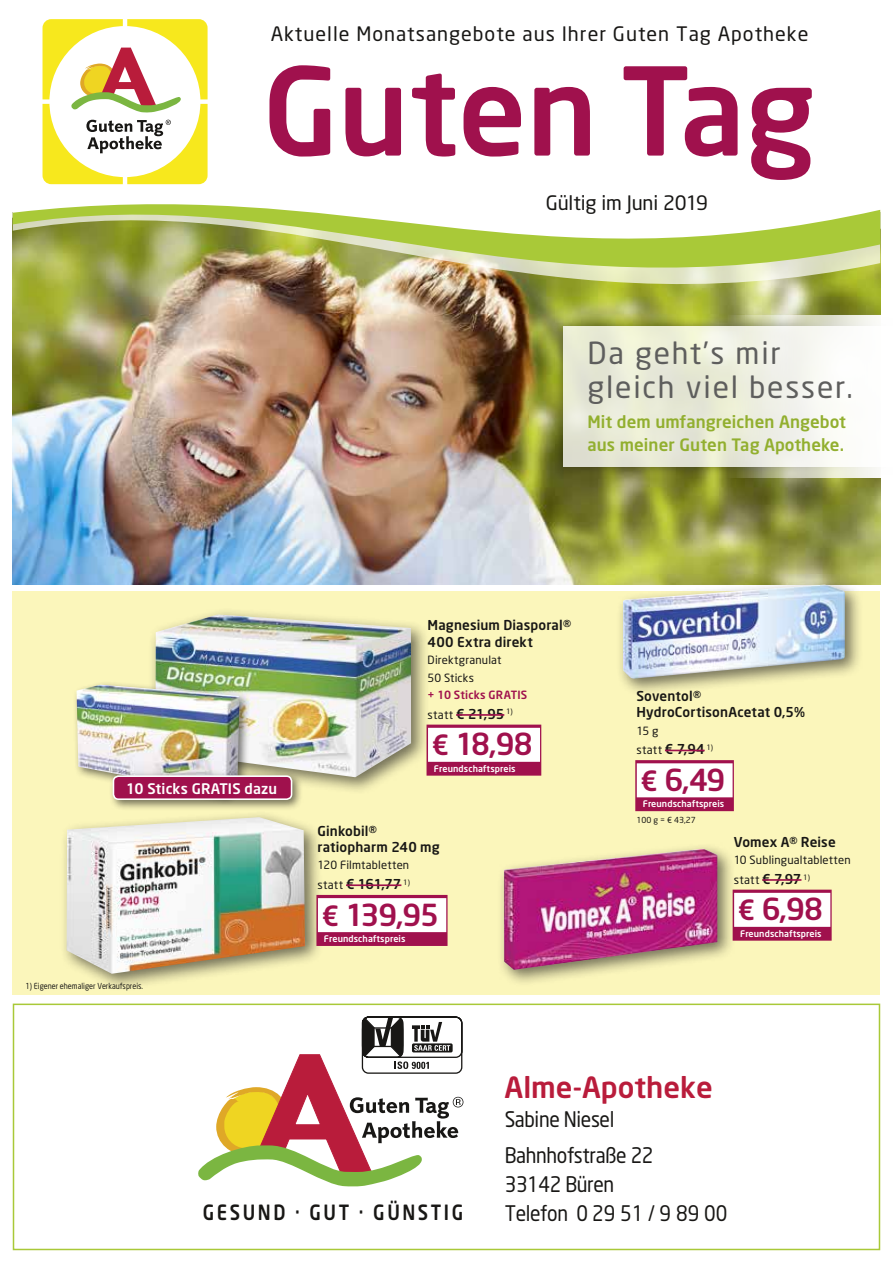
<style>
.page{position:relative;width:893px;height:1263px;background:#fff}
.page>*{position:absolute;margin:0;border:0;box-sizing:border-box;transform-origin:0 0}
.t1{font:500 120.15px "Neo Sans";letter-spacing:-.005em;color:#a0114d}
.t2{font:30px/33.8px "Neo Sans";letter-spacing:.06em;color:#5e5e5d}
.t3{font:500 30px "Neo Sans";letter-spacing:-.045em;color:#a0114d}
.t4{font:500 28.95px "Neo Sans";color:#b91c3b}
.t5{font:21.3px/29px "Neo Sans";letter-spacing:-.02em;color:#181715;scale:.91 1}
.t6{font:500 20.85px "Neo Sans";letter-spacing:.14em;color:#181715;scale:.88 1}
.t7{font:19.65px "Neo Sans";letter-spacing:.05em;color:#181715}
.t8{font:19.65px "Neo Sans";letter-spacing:-.01em;color:#181715}
.t9{font:500 16.95px/22.5px "Neo Sans";letter-spacing:.005em;color:#92af2f}
.t10{font:500 14.4px "Neo Sans";letter-spacing:.01em;color:#fff}
.t11{font:500 13.5px/16.5px "Neo Sans";letter-spacing:.01em;color:#181715}
.t12{font:11.55px "Neo Sans";letter-spacing:.025em;color:#181715}
.t13{font:11.25px/17.4px "Neo Sans";letter-spacing:.015em;color:#181715}
.t14{font:500 11.25px "Neo Sans";letter-spacing:.015em;color:#a0114d}
.t15{font:500 9px "Neo Sans";letter-spacing:.01em;color:#fff}
.t16{font:8.25px "Neo Sans";color:#181715;scale:.88 1}
.t17{font:8.25px "Neo Sans";color:#181715}
.s1{font-weight:400;font-size:11.55px}
.s2{font-size:27.6px}
.s3{font-weight:500;font-size:13.5px}
</style>
<div class="page">
<img style="left:13px;top:322px;width:867px;height:263px">
<div style="left:13px;top:591px;width:867px;height:404px;background:#fbf6bb"></div>
<img style="left:13px;top:173px;width:867px;height:149px">
<svg style="left:43px;top:19px;width:165px;height:165px"></svg>
<div style="left:553px;top:317px;width:340px;height:159px;background:#181715;opacity:.6"></div>
<div style="left:563px;top:326px;width:330px;height:141px;background:linear-gradient(to bottom,#ecefd9,#e4e5d4)"></div>
<svg style="left:727px;top:315px;width:166px;height:162px"></svg>
<svg style="left:198px;top:1016px;width:265px;height:170px"></svg>
<div style="left:13px;top:1003px;width:867px;height:247px;border:2px solid #a9c938"></div>
<div style="left:60px;top:810px;width:263px;height:181px;background:#181715;opacity:.6"></div>
<img style="left:67px;top:817px;width:238px;height:157px">
<div style="left:316px;top:895px;width:132px;height:51px;background:#a0114d"></div>
<div style="left:318px;top:898px;width:128px;height:34px;background:#fff"></div>
<hr style="left:346px;top:884px;width:55px;height:2px;background:#a0114d">
<div style="left:733px;top:890px;width:99px;height:51px;background:#a0114d"></div>
<div style="left:734px;top:893px;width:96px;height:34px;background:#fff"></div>
<hr style="left:762px;top:879px;width:39px;height:2px;background:#a0114d">
<div style="left:497px;top:842px;width:238px;height:145px;background:#181715;opacity:.6"></div>
<img style="left:504px;top:849px;width:213px;height:121px">
<div style="left:616px;top:578px;width:247px;height:118px;background:#181715;opacity:.6"></div>
<img style="left:623px;top:585px;width:222px;height:94px">
<div style="left:635px;top:760px;width:99px;height:51px;background:#a0114d"></div>
<div style="left:637px;top:763px;width:96px;height:34px;background:#fff"></div>
<hr style="left:665px;top:750px;width:40px;height:1px;background:#a0114d">
<div style="left:149px;top:607px;width:280px;height:188px;background:#181715;opacity:.6"></div>
<img style="left:155px;top:614px;width:256px;height:163px">
<div style="left:427px;top:725px;width:114px;height:51px;background:#a0114d"></div>
<div style="left:428px;top:728px;width:112px;height:34px;background:#fff"></div>
<hr style="left:456px;top:714px;width:48px;height:2px;background:#a0114d">
<div style="left:72px;top:680px;width:179px;height:126px;background:#181715;opacity:.6"></div>
<img style="left:77px;top:685px;width:162px;height:109px">
<div style="left:109px;top:771px;width:195px;height:40px;background:#181715;opacity:.6"></div>
<div style="left:113px;top:776px;width:179px;height:23px;background:#a0114d;border-radius:5px"></div>
<div style="left:113px;top:775px;width:179px;height:25px;border:2px solid #fff;border-radius:5px"></div>
<h3 class="t7" style="left:271px;top:22px;width:539px">Aktuelle Monatsangebote aus Ihrer Guten Tag Apotheke</h3>
<h1 class="t1" style="left:263px;top:35px;width:554px">Guten Tag</h1>
<h3 class="t8" style="left:546px;top:191px;width:164px">Gültig im Juni 2019</h3>
<h2 class="t2" style="left:587px;top:335px;width:267px">Da geht’s mir gleich viel besser.</h2>
<p class="t9" style="left:587px;top:410px;width:260px">Mit dem umfangreichen Angebot aus meiner Guten Tag Apotheke.</p>
<p class="t10" style="left:126px;top:779px;width:153px">10 Sticks GRATIS dazu</p>
<p class="t16" style="left:26px;top:980px;width:135px">1) Eigener ehemaliger Verkaufspreis.</p>
<p class="t11" style="left:428px;top:617px;width:145px">Magnesium Diasporal®<br>400 Extra direkt</p>
<p class="t13" style="left:428px;top:651px;width:75px">Direktgranulat<br>50 Sticks</p>
<p class="t14" style="left:428px;top:688px;width:101px">+ 10 Sticks GRATIS</p>
<p class="t11" style="left:428px;top:705px;width:87px"><span class="s1">statt</span> € 21,95 <sup>1)</sup></p>
<h2 class="t3" style="left:432px;top:725px;width:102px"><span class="s2">€</span> 18,98</h2>
<p class="t15" style="left:434px;top:762px;width:83px">Freundschaftspreis</p>
<p class="t11" style="left:317px;top:822px;width:124px">Ginkobil® ratiopharm 240 mg</p>
<p class="t13" style="left:317px;top:856px;width:93px">120 Filmtabletten</p>
<p class="t11" style="left:317px;top:875px;width:94px"><span class="s1">statt</span> € 161,77 <sup>1)</sup></p>
<h2 class="t3" style="left:322px;top:896px;width:119px"><span class="s2">€</span> 139,95</h2>
<p class="t15" style="left:324px;top:933px;width:83px">Freundschaftspreis</p>
<p class="t11" style="left:636px;top:687px;width:170px">Soventol®<br>HydroCortisonAcetat 0,5%</p>
<p class="t13" style="left:636px;top:722px;width:23px">15 g</p>
<p class="t12" style="left:636px;top:743px;width:78px">statt <span class="s3">€ 7,94</span> <sup>1)</sup></p>
<h2 class="t3" style="left:641px;top:761px;width:86px"><span class="s2">€</span> 6,49</h2>
<p class="t15" style="left:643px;top:798px;width:83px">Freundschaftspreis</p>
<p class="t17" style="left:636px;top:815px;width:61px">100 g = € 43,27</p>
<p class="t11" style="left:734px;top:833px;width:104px">Vomex A® Reise</p>
<p class="t13" style="left:734px;top:851px;width:118px">10 Sublingualtabletten</p>
<p class="t12" style="left:734px;top:872px;width:78px">statt <span class="s3">€ 7,97</span> <sup>1)</sup></p>
<h2 class="t3" style="left:738px;top:890px;width:87px"><span class="s2">€</span> 6,98</h2>
<p class="t15" style="left:740px;top:927px;width:83px">Freundschaftspreis</p>
<h3 class="t4" style="left:504px;top:1069px;width:210px">Alme-Apotheke</h3>
<h3 class="t5" style="left:505px;top:1104px;width:122px">Sabine Niesel</h3>
<h3 class="t5" style="left:505px;top:1140px;width:165px">Bahnhofstraße 22</h3>
<h3 class="t6" style="left:203px;top:1199px;width:298px">GESUND · GUT · GÜNSTIG</h3>
<h3 class="t5" style="left:505px;top:1169px;width:246px">33142 Büren<br>Telefon 0 29 51 / 9 89 00</h3>
</div>
